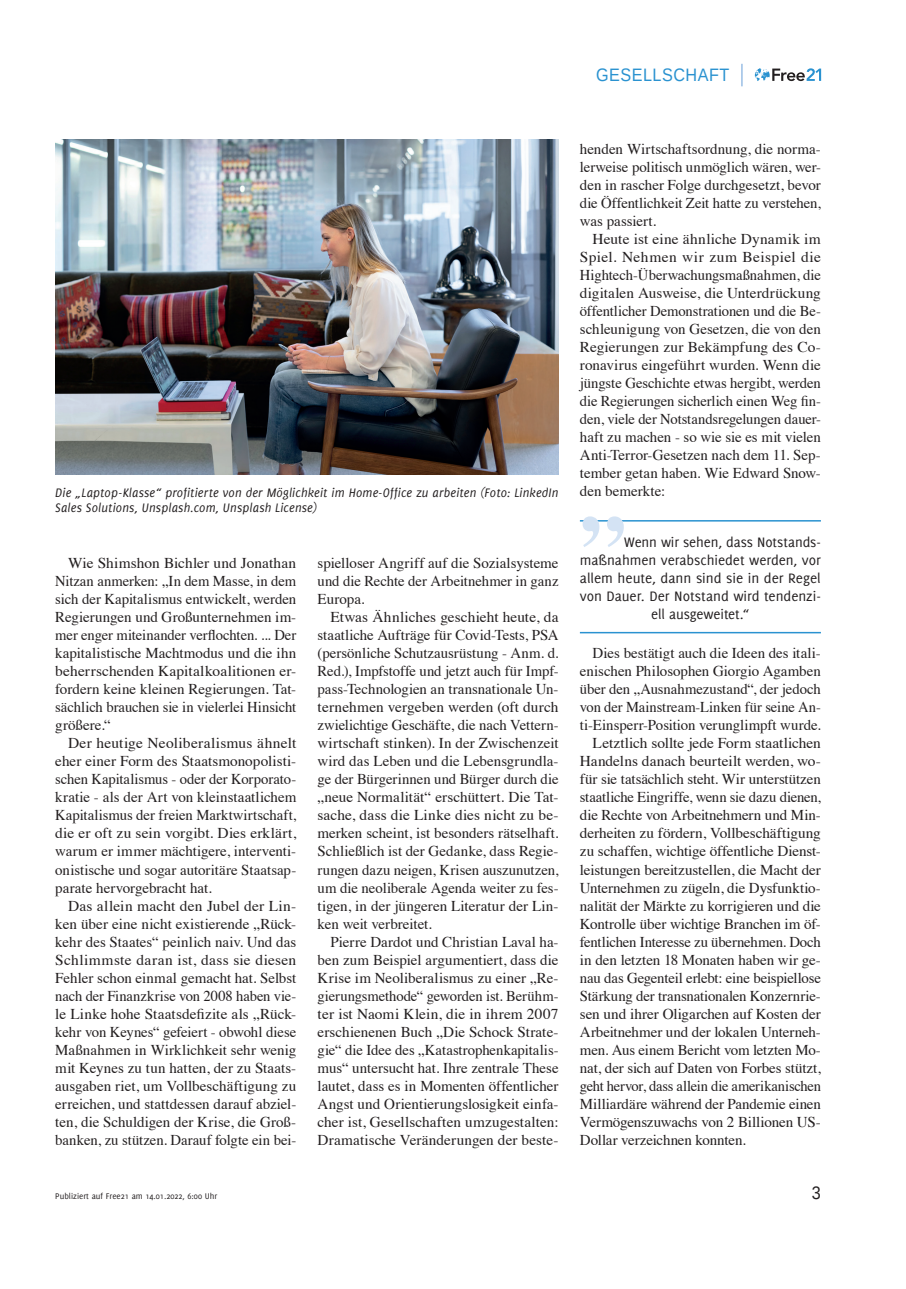
<style>
.page{position:relative;width:906px;height:1289px;background:#fff}
.page>*{position:absolute;margin:0;border:0;box-sizing:border-box;transform-origin:0 0}
.t1{font:700 91.5px "Times";color:#d4e3f4}
.t2{font:18px "Liberation Sans";letter-spacing:.03em;color:#2a92d0;scale:.9 1}
.t3{font:18px "Liberation Sans";color:#231f20;scale:.9 1}
.t4{font:15px/18px "Times";letter-spacing:-.005em;color:#231f20;text-align:justify}
.t5{font:15px "Delicious";letter-spacing:-.005em;color:#231f20}
.t6{font:italic 13.5px/15px "Delicious";letter-spacing:.01em;color:#231f20;scale:.96 1}
.t7{font:9px "Delicious";color:#231f20}
</style>
<div class="page">
<svg style="left:755px;top:68px;width:66px;height:13px"></svg>
<svg style="left:741px;top:64px;width:1px;height:22px"></svg>
<hr style="left:580px;top:520px;width:241px;height:1px;background:#2a92d0">
<hr style="left:580px;top:632px;width:241px;height:1px;background:#2a92d0">
<img style="left:55px;top:139px;width:503px;height:336px">
<p class="t2" style="left:596px;top:63px;width:149px">GESELLSCHAFT</p>
<p class="t6" style="left:55px;top:485px;width:526px">Die „Laptop-Klasse“ profitierte von der Möglichkeit im Home-Office zu arbeiten (Foto: LinkedIn<br>Sales Solutions, Unsplash.com, Unsplash License)</p>
<p class="t4" style="left:55px;top:553px;width:242px;text-indent:13px">Wie Shimshon Bichler und Jonathan Nitzan anmerken: „In dem Masse, in dem sich der Kapitalismus entwickelt, werden Regierungen und Großunternehmen im&shy;mer enger miteinander verflochten. ... Der kapitalistische Machtmodus und die ihn beherrschenden Kapitalkoalitionen er&shy;fordern keine kleinen Regierungen. Tat&shy;sächlich brauchen sie in vielerlei Hinsicht größere.“</p>
<p class="t4" style="left:55px;top:733px;width:242px;text-indent:13px">Der heutige Neoliberalismus ähnelt eher einer Form des Staatsmonopolisti&shy;schen Kapitalismus - oder der Korporato&shy;kratie - als der Art von kleinstaatlichem Kapitalismus der freien Marktwirtschaft, die er oft zu sein vorgibt. Dies erklärt, warum er immer mächtigere, interventi&shy;onistische und sogar autoritäre Staatsap&shy;parate hervorgebracht hat.</p>
<p class="t4" style="left:55px;top:895px;width:242px;text-indent:13px">Das allein macht den Jubel der Lin&shy;ken über eine nicht existierende „Rück&shy;kehr des Staates“ peinlich naiv. Und das Schlimmste daran ist, dass sie diesen Fehler schon einmal gemacht hat. Selbst nach der Finanzkrise von 2008 haben vie&shy;le Linke hohe Staatsdefizite als „Rück&shy;kehr von Keynes“ gefeiert - obwohl diese Maßnahmen in Wirklichkeit sehr wenig mit Keynes zu tun hatten, der zu Staats&shy;ausgaben riet, um Vollbeschäftigung zu erreichen, und stattdessen darauf abziel&shy;ten, die Schuldigen der Krise, die Groß&shy;banken, zu stützen. Darauf folgte ein bei-</p>
<p class="t4" style="left:317px;top:553px;width:242px">spielloser Angriff auf die Sozialsysteme und die Rechte der Arbeitnehmer in ganz Europa.</p>
<p class="t4" style="left:317px;top:607px;width:242px;text-indent:13px">Etwas Ähnliches geschieht heute, da staatliche Aufträge für Covid-Tests, PSA (persönliche Schutzausrüstung - Anm. d.<br>Red.), Impfstoffe und jetzt auch für Impf&shy;pass-Technologien an transnationale Un&shy;ternehmen vergeben werden (oft durch zwielichtige Geschäfte, die nach Vettern&shy;wirtschaft stinken). In der Zwischenzeit wird das Leben und die Lebensgrundla&shy;ge der Bürgerinnen und Bürger durch die „neue Normalität“ erschüttert. Die Tat&shy;sache, dass die Linke dies nicht zu be&shy;merken scheint, ist besonders rätselhaft.<br>Schließlich ist der Gedanke, dass Regie&shy;rungen dazu neigen, Krisen auszunutzen, um die neoliberale Agenda weiter zu fes&shy;tigen, in der jüngeren Literatur der Lin&shy;ken weit verbreitet.</p>
<p class="t4" style="left:317px;top:931px;width:242px;text-indent:13px">Pierre Dardot und Christian Laval ha&shy;ben zum Beispiel argumentiert, dass die Krise im Neoliberalismus zu einer „Re&shy;gierungsmethode“ geworden ist. Berühm&shy;ter ist Naomi Klein, die in ihrem 2007 erschienenen Buch „Die Schock Strate&shy;gie“ die Idee des „Katastrophenkapitalis&shy;mus“ untersucht hat. Ihre zentrale These lautet, dass es in Momenten öffentlicher Angst und Orientierungslosigkeit einfa&shy;cher ist, Gesellschaften umzugestalten:<br>Dramatische Veränderungen der beste-</p>
<p class="t4" style="left:580px;top:139px;width:242px">henden Wirtschaftsordnung, die norma&shy;lerweise politisch unmöglich wären, wer&shy;den in rascher Folge durchgesetzt, bevor die Öffentlichkeit Zeit hatte zu verstehen, was passiert.</p>
<p class="t4" style="left:580px;top:229px;width:242px;text-indent:13px">Heute ist eine ähnliche Dynamik im Spiel. Nehmen wir zum Beispiel die Hightech-Überwachungsmaßnahmen, die digitalen Ausweise, die Unterdrückung öffentlicher Demonstrationen und die Be&shy;schleunigung von Gesetzen, die von den Regierungen zur Bekämpfung des Co&shy;ronavirus eingeführt wurden. Wenn die jüngste Geschichte etwas hergibt, werden die Regierungen sicherlich einen Weg fin&shy;den, viele der Notstandsregelungen dauer&shy;haft zu machen - so wie sie es mit vielen Anti-Terror-Gesetzen nach dem 11. Sep&shy;tember getan haben. Wie Edward Snow&shy;den bemerkte:</p>
<h1 class="t1" style="left:580px;top:412px;width:47px">„</h1>
<p class="t5" style="left:624px;top:533px;width:198px">Wenn wir sehen, dass Notstands-</p>
<p class="t5" style="left:580px;top:551px;width:242px">maßnahmen verabschiedet werden, vor</p>
<p class="t5" style="left:580px;top:569px;width:242px">allem heute, dann sind sie in der Regel</p>
<p class="t5" style="left:580px;top:587px;width:242px">von Dauer. Der Notstand wird tendenzi-</p>
<p class="t5" style="left:651px;top:605px;width:100px">ell ausgeweitet.“</p>
<p class="t4" style="left:592px;top:643px;width:230px">Dies bestätigt auch die Ideen des itali-</p>
<p class="t4" style="left:580px;top:661px;width:242px">enischen Philosophen Giorgio Agamben</p>
<p class="t4" style="left:580px;top:679px;width:242px">über den „Ausnahmezustand“, der jedoch</p>
<p class="t4" style="left:580px;top:697px;width:242px">von der Mainstream-Linken für seine An-</p>
<p class="t4" style="left:580px;top:715px;width:242px">ti-Einsperr-Position verunglimpft wurde.</p>
<p class="t4" style="left:592px;top:733px;width:230px">Letztlich sollte jede Form staatlichen</p>
<p class="t4" style="left:580px;top:751px;width:242px">Handelns danach beurteilt werden, wo-</p>
<p class="t4" style="left:580px;top:769px;width:242px">für sie tatsächlich steht. Wir unterstützen</p>
<p class="t4" style="left:580px;top:787px;width:242px">staatliche Eingriffe, wenn sie dazu dienen,</p>
<p class="t4" style="left:580px;top:805px;width:242px">die Rechte von Arbeitnehmern und Min-</p>
<p class="t4" style="left:580px;top:823px;width:242px">derheiten zu fördern, Vollbeschäftigung</p>
<p class="t4" style="left:580px;top:841px;width:242px">zu schaffen, wichtige öffentliche Dienst-</p>
<p class="t4" style="left:580px;top:859px;width:242px">leistungen bereitzustellen, die Macht der</p>
<p class="t4" style="left:580px;top:877px;width:242px">Unternehmen zu zügeln, die Dysfunktio-</p>
<p class="t4" style="left:580px;top:895px;width:242px">nalität der Märkte zu korrigieren und die</p>
<p class="t4" style="left:580px;top:913px;width:242px">Kontrolle über wichtige Branchen im öf-</p>
<p class="t4" style="left:580px;top:931px;width:242px">fentlichen Interesse zu übernehmen. Doch</p>
<p class="t4" style="left:580px;top:949px;width:242px">in den letzten 18 Monaten haben wir ge-</p>
<p class="t4" style="left:580px;top:967px;width:242px">nau das Gegenteil erlebt: eine beispiellose</p>
<p class="t4" style="left:580px;top:985px;width:242px">Stärkung der transnationalen Konzernrie-</p>
<p class="t4" style="left:580px;top:1003px;width:242px">sen und ihrer Oligarchen auf Kosten der</p>
<p class="t4" style="left:580px;top:1021px;width:242px">Arbeitnehmer und der lokalen Unterneh-</p>
<p class="t4" style="left:580px;top:1039px;width:242px">men. Aus einem Bericht vom letzten Mo-</p>
<p class="t4" style="left:580px;top:1057px;width:242px">nat, der sich auf Daten von Forbes stützt,</p>
<p class="t4" style="left:580px;top:1075px;width:242px">geht hervor, dass allein die amerikanischen</p>
<p class="t4" style="left:580px;top:1093px;width:242px">Milliardäre während der Pandemie einen</p>
<p class="t4" style="left:580px;top:1111px;width:242px">Vermögenszuwachs von 2 Billionen US-</p>
<p class="t4" style="left:580px;top:1129px;width:167px">Dollar verzeichnen konnten.</p>
<p class="t7" style="left:55px;top:1190px;width:163px">Publiziert auf Free21 am 14.01.2022, 6:00 Uhr</p>
<p class="t3" style="left:812px;top:1181px;width:12px">3</p>
</div>
